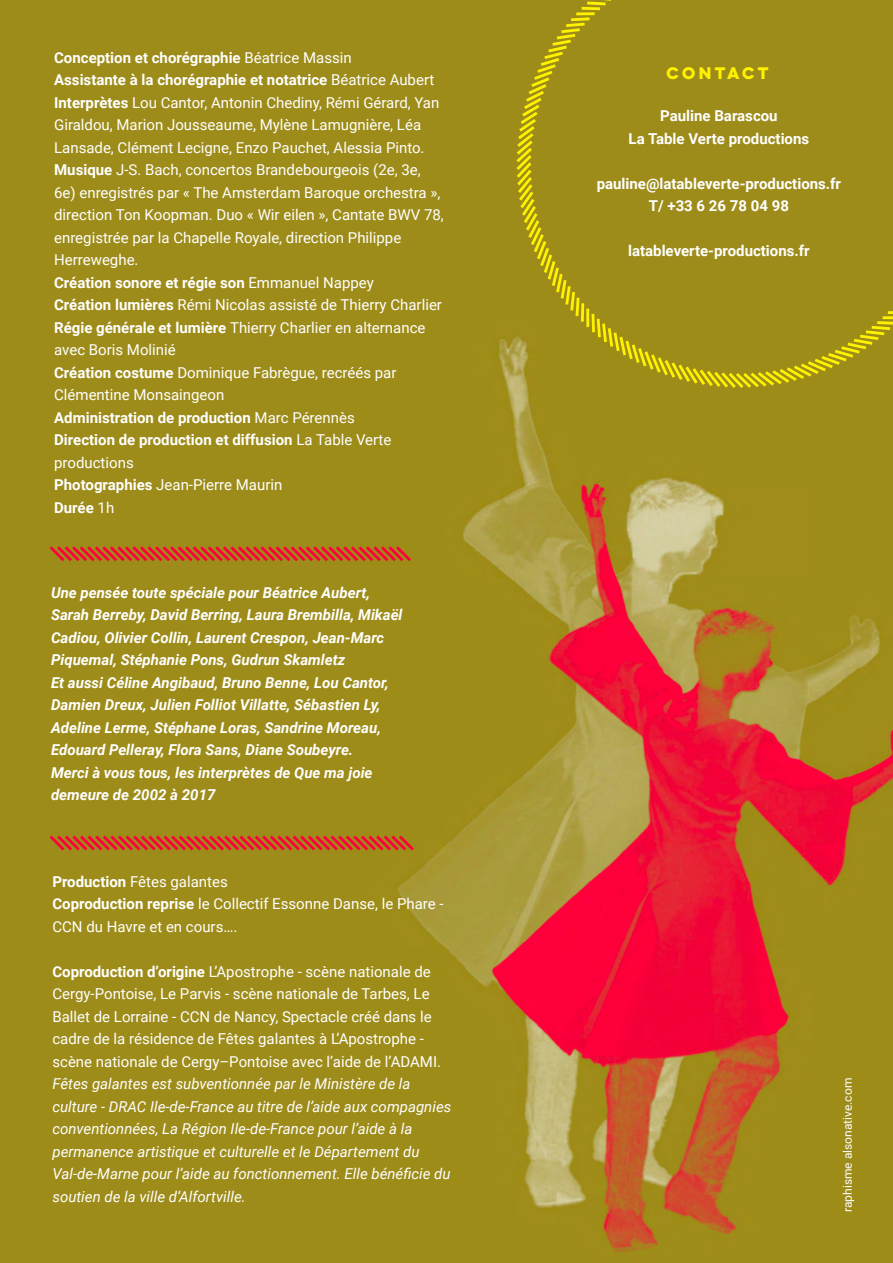
<style>
.page{position:relative;width:893px;height:1263px;background:#fff}
.page>*{position:absolute;margin:0;border:0;box-sizing:border-box;transform-origin:0 0}
.t1{font:15px/22.5px "Roboto";color:#fff}
.t2{font:italic 700 15px/22.5px "Roboto";color:#fff}
.t3{font:italic 15px/22.5px "Roboto";color:#fff}
.t4{font:700 15px/22.5px "Roboto";color:#fff;text-align:center}
.t5{font:700 15px "Lulo Clean One";color:#fff200}
.t6{font:12px "Roboto";color:#fff}
.s1{font-weight:700}
</style>
<div class="page">
<div style="left:0;top:0;width:892px;height:1263px;background:#9e8c1a"></div>
<img style="left:398px;top:339px;width:494px;height:913px">
<svg style="left:49px;top:832px;width:368px;height:21px"></svg>
<svg style="left:49px;top:543px;width:365px;height:21px"></svg>
<svg style="left:513px;top:0;width:380px;height:391px"></svg>
<p class="t1" style="left:54px;top:46px;width:391px"><span class="s1">Conception et chorégraphie</span> Béatrice Massin<br><span class="s1">Assistante à la chorégraphie et notatrice</span> Béatrice Aubert <span class="s1">Interprètes</span> Lou Cantor, Antonin Chediny, Rémi Gérard, Yan Giraldou, Marion Jousseaume, Mylène Lamugnière, Léa Lansade, Clément Lecigne, Enzo Pauchet, Alessia Pinto.<br><span class="s1">Musique</span> J-S. Bach, concertos Brandebourgeois (2e, 3e, 6e) enregistrés par « The Amsterdam Baroque orchestra », direction Ton Koopman. Duo « Wir eilen », Cantate BWV 78, enregistrée par la Chapelle Royale, direction Philippe Herreweghe.<br><span class="s1">Création sonore et régie son</span> Emmanuel Nappey<br><span class="s1">Création lumières</span> Rémi Nicolas assisté de Thierry Charlier <span class="s1">Régie générale et lumière</span> Thierry Charlier en alternance avec Boris Molinié<br><span class="s1">Création costume</span> Dominique Fabrègue, recréés par Clémentine Monsaingeon<br><span class="s1">Administration de production</span> Marc Pérennès<br><span class="s1">Direction de production et diffusion</span> La Table Verte productions<br><span class="s1">Photographies</span> Jean-Pierre Maurin<br><span class="s1">Durée</span> 1h</p>
<p class="t2" style="left:51px;top:580px;width:353px">Une pensée toute spéciale pour Béatrice Aubert, Sarah Berreby, David Berring, Laura Brembilla, Mikaël Cadiou, Olivier Collin, Laurent Crespon, Jean-Marc Piquemal, Stéphanie Pons, Gudrun Skamletz<br>Et aussi Céline Angibaud, Bruno Benne, Lou Cantor, Damien Dreux, Julien Folliot Villatte, Sébastien Ly, Adeline Lerme, Stéphane Loras, Sandrine Moreau, Edouard Pelleray, Flora Sans, Diane Soubeyre.<br>Merci à vous tous, les interprètes de Que ma joie demeure de 2002 à 2017</p>
<p class="t1" style="left:52px;top:870px;width:393px"><span class="s1">Production</span> Fêtes galantes<br><span class="s1">Coproduction reprise</span> le Collectif Essonne Danse, le Phare -<br>CCN du Havre et en cours….</p>
<p class="t1" style="left:52px;top:960px;width:390px"><span class="s1">Coproduction d’origine</span> L’Apostrophe - scène nationale de Cergy-Pontoise, Le Parvis - scène nationale de Tarbes, Le Ballet de Lorraine - CCN de Nancy, Spectacle créé dans le cadre de la résidence de Fêtes galantes à L’Apostrophe - scène nationale de Cergy–Pontoise avec l’aide de l’ADAMI.</p>
<p class="t3" style="left:52px;top:1072px;width:400px">Fêtes galantes est subventionnée par le Ministère de la culture - DRAC Ile-de-France au titre de l’aide aux compagnies conventionnées, La Région Ile-de-France pour l’aide à la permanence artistique et culturelle et le Département du Val-de-Marne pour l’aide au fonctionnement. Elle bénéficie du soutien de la ville d’Alfortville.</p>
<p class="t5" style="left:666px;top:61px;width:107px">CONTACT</p>
<p class="t4" style="left:629px;top:104px;width:182px">Pauline Barascou<br>La Table Verte productions</p>
<p class="t4" style="left:597px;top:171px;width:246px">pauline@latableverte-productions.fr<br>T/ +33 6 26 78 04 98</p>
<p class="t4" style="left:628px;top:239px;width:183px">latableverte-productions.fr</p>
<p class="t6" style="left:839px;top:1212px;width:135px;rotate:-90deg">raphisme alsonative.com</p>
</div>
